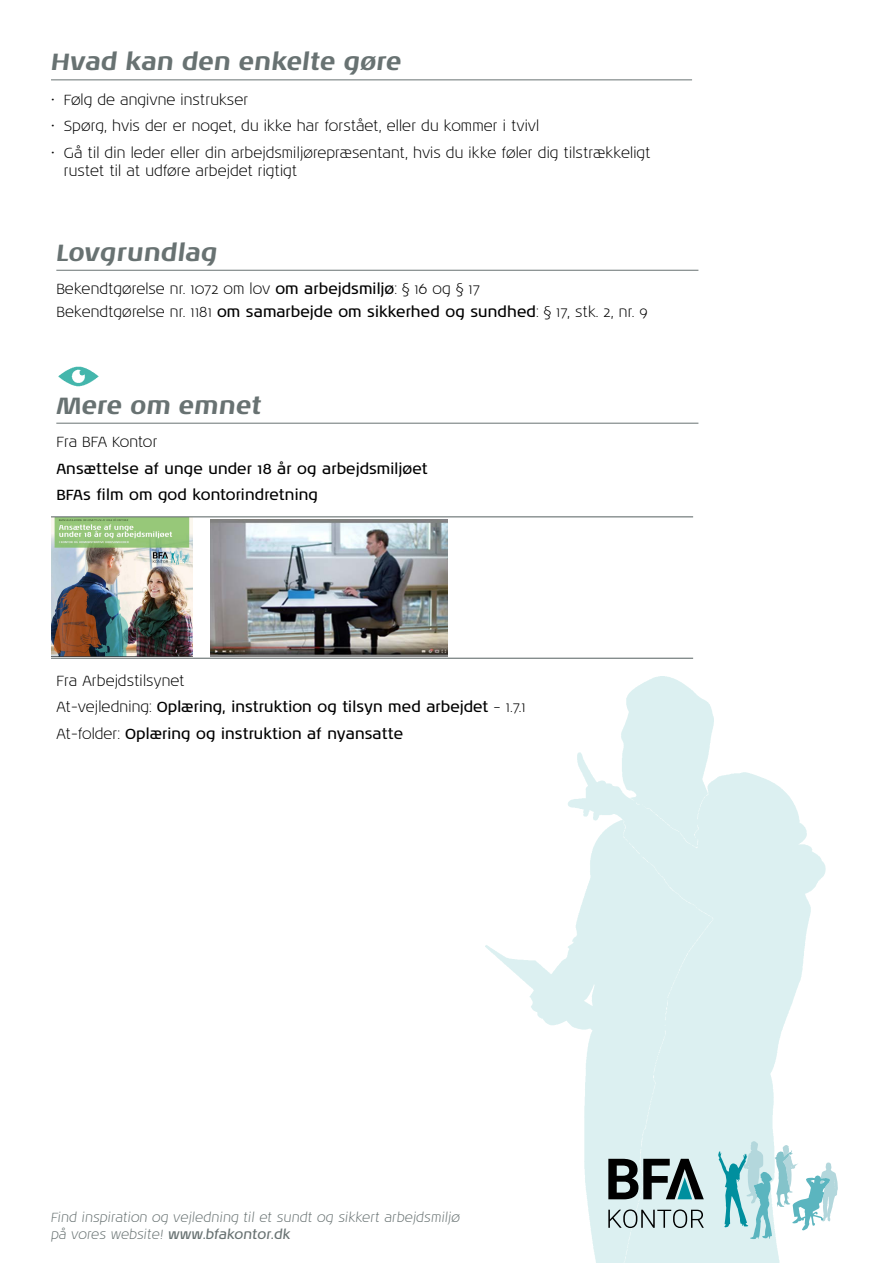
<style>
.page{position:relative;width:893px;height:1263px;background:#fff}
.page>*{position:absolute;margin:0;border:0;box-sizing:border-box;transform-origin:0 0}
.t1{font:italic 700 24px "Noa LT Std";letter-spacing:.005em;color:#687272}
.t2{font:300 15px/22.2px "Noa LT Std";color:#000}
.t3{font:15px/26.5px "Noa LT Std";color:#000}
.t4{font:italic 300 13.5px/16.2px "Noa LT Std";color:#687272}
.s1{font-weight:400}
.s2{font-weight:300}
</style>
<div class="page">
<img style="left:486px;top:676px;width:340px;height:587px">
<img style="left:58px;top:366px;width:41px;height:21px">
<hr style="left:56px;top:423px;width:642px;height:1px;background:#687272">
<hr style="left:56px;top:270px;width:642px;height:1px;background:#687272">
<hr style="left:51px;top:79px;width:641px;height:1px;background:#687272">
<img style="left:52px;top:517px;width:140px;height:140px">
<img style="left:210px;top:519px;width:238px;height:138px">
<hr style="left:51px;top:516px;width:642px;height:1px;background:#687272">
<hr style="left:51px;top:658px;width:642px;height:1px;background:#687272">
<svg style="left:608px;top:1159px;width:96px;height:40px"></svg>
<svg style="left:608px;top:1209px;width:96px;height:19px"></svg>
<svg style="left:718px;top:1141px;width:120px;height:98px"></svg>
<h1 class="t1" style="left:51px;top:47px;width:352px">Hvad kan den enkelte gøre</h1>
<p class="t2" style="left:51px;top:89px;width:199px">• Følg de angivne instrukser</p>
<p class="t2" style="left:51px;top:115px;width:490px">• Spørg, hvis der er noget, du ikke har forstået, eller du kommer i tvivl</p>
<p class="t2" style="left:64px;top:144px;width:588px;line-height:18px;text-indent:-13px">• Gå til din leder eller din arbejdsmiljørepræsentant, hvis du ikke føler dig tilstrækkeligt rustet til at udføre arbejdet rigtigt</p>
<h1 class="t1" style="left:56px;top:238px;width:163px">Lovgrundlag</h1>
<p class="t2" style="left:56px;top:279px;width:593px">Bekendtgørelse nr. 1072 om lov <span class="s1">om arbejdsmiljø</span>: § 16 og § 17<br>Bekendtgørelse nr. 1181 <span class="s1">om samarbejde om sikkerhed og sundhed</span>: § 17, stk. 2, nr. 9</p>
<h1 class="t1" style="left:56px;top:391px;width:207px">Mere om emnet</h1>
<p class="t2" style="left:56px;top:432px;width:103px">Fra BFA Kontor</p>
<p class="t3" style="left:56px;top:456px;width:373px">Ansættelse af unge under 18 år og arbejdsmiljøet<br>BFAs film om god kontorindretning</p>
<p class="t3" style="left:56px;top:668px;width:471px"><span class="s2">Fra Arbejdstilsynet<br>At-vejledning:</span> Oplæring, instruktion og tilsyn med arbejdet <span class="s2">– 1.7.1<br>At-folder:</span> Oplæring og instruktion af nyansatte</p>
<p class="t4" style="left:51px;top:1210px;width:411px">Find inspiration og vejledning til et sundt og sikkert arbejdsmiljø på vores website! <span class="s1">www.bfakontor.dk</span></p>
</div>
